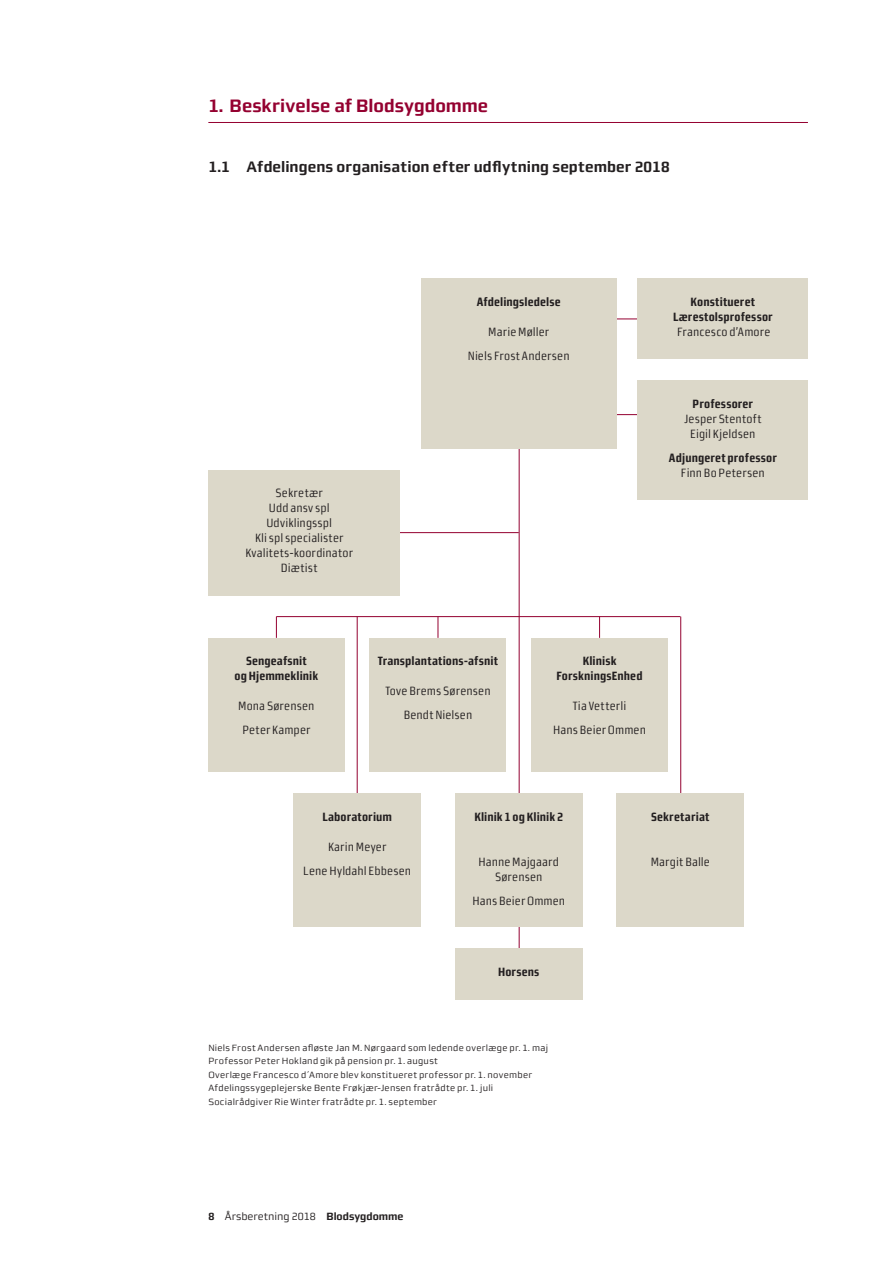
<style>
.page{position:relative;width:893px;height:1263px;background:#fff}
.page>*{position:absolute;margin:0;border:0;box-sizing:border-box;transform-origin:0 0}
.RU1{font:700 18px "midtsans";color:#940130}
.RU2_med_indryk{font:700 15px "midtsans";letter-spacing:.005em;color:#231f20}
.t1{font:12px/15px "Morgan Sans Cond";letter-spacing:.005em;color:#231f20;text-align:center}
.t2{font:700 12px/15px "Morgan Sans Cond";letter-spacing:.005em;color:#231f20;text-align:center}
.t3{font:12px "Morgan Sans Cond";letter-spacing:.025em;color:#231f20}
.t4{font:12px "Morgan Sans Cond";letter-spacing:.03em;color:#231f20}
.t5{font:10.5px "midtsans";color:#231f20}
.Tabel_fodnote{font:9px "midtsans";letter-spacing:.03em;color:#231f20}
.s1{font-weight:400}
.s2{font-weight:700}
</style>
<div class="page">
<hr style="left:208px;top:122px;width:600px;height:1px;background:#940130">
<hr style="left:276px;top:616px;width:404px;height:1px;background:#940130">
<hr style="left:400px;top:532px;width:119px;height:1px;background:#940130">
<svg style="left:617px;top:319px;width:21px;height:1px"></svg>
<svg style="left:617px;top:414px;width:21px;height:1px"></svg>
<hr style="left:357px;top:617px;width:1px;height:176px;background:#940130">
<hr style="left:519px;top:617px;width:1px;height:331px;background:#940130">
<hr style="left:680px;top:617px;width:1px;height:221px;background:#940130">
<hr style="left:519px;top:449px;width:1px;height:168px;background:#940130">
<div style="left:208px;top:470px;width:192px;height:125px;background:#dcd8c9"></div>
<div style="left:293px;top:793px;width:128px;height:134px;background:#dcd8c9"></div>
<svg style="left:276px;top:617px;width:1px;height:21px"></svg>
<div style="left:208px;top:638px;width:136px;height:134px;background:#dcd8c9"></div>
<svg style="left:438px;top:617px;width:1px;height:21px"></svg>
<div style="left:370px;top:638px;width:136px;height:134px;background:#dcd8c9"></div>
<div style="left:455px;top:793px;width:128px;height:134px;background:#dcd8c9"></div>
<div style="left:455px;top:948px;width:128px;height:51px;background:#dcd8c9"></div>
<svg style="left:599px;top:617px;width:1px;height:21px"></svg>
<div style="left:531px;top:638px;width:137px;height:134px;background:#dcd8c9"></div>
<div style="left:617px;top:793px;width:127px;height:134px;background:#dcd8c9"></div>
<div style="left:421px;top:279px;width:196px;height:170px;background:#dcd8c9"></div>
<div style="left:638px;top:279px;width:170px;height:80px;background:#dcd8c9"></div>
<div style="left:638px;top:381px;width:170px;height:119px;background:#dcd8c9"></div>
<p class="RU1" style="left:208px;top:95px;width:281px">1. Beskrivelse af Blodsygdomme</p>
<p class="RU2_med_indryk" style="left:208px;top:158px;width:463px">1.1 Afdelingens organisation efter udflytning september 2018</p>
<p class="t4" style="left:276px;top:486px;width:49px">Sekretær</p>
<p class="t1" style="left:269px;top:501px;width:62px">Udd ansv spl</p>
<p class="t1" style="left:266px;top:516px;width:67px">Udviklingsspl</p>
<p class="t1" style="left:255px;top:531px;width:90px">Kli spl specialister</p>
<p class="t1" style="left:245px;top:546px;width:109px">Kvalitets-koordinator</p>
<p class="t1" style="left:281px;top:561px;width:38px">Diætist</p>
<p class="t2" style="left:477px;top:294px;width:85px">Afdelingsledelse</p>
<p class="t1" style="left:488px;top:324px;width:62px">Marie Møller</p>
<p class="t1" style="left:468px;top:348px;width:103px">Niels Frost Andersen</p>
<p class="t2" style="left:673px;top:294px;width:101px">Konstitueret<br>Lærestolsprofessor<br><span class="s1">Francesco d’Amore</span></p>
<p class="t1" style="left:684px;top:396px;width:79px"><span class="s2">Professorer<br></span>Jesper Stentoft<br>Eigil Kjeldsen</p>
<p class="t2" style="left:669px;top:450px;width:109px">Adjungeret professor<br><span class="s1">Finn Bo Petersen</span></p>
<p class="t2" style="left:235px;top:654px;width:85px">Sengeafsnit<br>og Hjemmeklinik</p>
<p class="t1" style="left:238px;top:699px;width:78px">Mona Sørensen</p>
<p class="t1" style="left:242px;top:723px;width:70px">Peter Kamper</p>
<p class="t2" style="left:378px;top:654px;width:122px">Transplantations-afsnit</p>
<p class="t1" style="left:385px;top:684px;width:107px">Tove Brems Sørensen</p>
<p class="t1" style="left:404px;top:708px;width:70px">Bendt Nielsen</p>
<p class="t2" style="left:556px;top:654px;width:88px">Klinisk<br>ForskningsEnhed</p>
<p class="t3" style="left:573px;top:699px;width:55px">Tia Vetterli</p>
<p class="t1" style="left:553px;top:723px;width:94px">Hans Beier Ommen</p>
<p class="t2" style="left:322px;top:809px;width:71px">Laboratorium</p>
<p class="t1" style="left:328px;top:839px;width:60px">Karin Meyer</p>
<p class="t1" style="left:303px;top:863px;width:109px">Lene Hyldahl Ebbesen</p>
<p class="t2" style="left:474px;top:809px;width:90px">Klinik 1 og Klinik 2</p>
<p class="t1" style="left:478px;top:854px;width:82px">Hanne Majgaard<br>Sørensen</p>
<p class="t1" style="left:472px;top:893px;width:94px">Hans Beier Ommen</p>
<p class="t2" style="left:498px;top:964px;width:43px">Horsens</p>
<p class="Tabel_fodnote" style="left:208px;top:1042px;width:341px">Niels Frost Andersen afløste Jan M. Nørgaard som ledende overlæge pr. 1. maj</p>
<p class="Tabel_fodnote" style="left:208px;top:1056px;width:231px">Professor Peter Hokland gik på pension pr. 1. august</p>
<p class="Tabel_fodnote" style="left:208px;top:1069px;width:325px">Overlæge Francesco d´Amore blev konstitueret professor pr. 1. november</p>
<p class="Tabel_fodnote" style="left:208px;top:1083px;width:286px">Afdelingssygeplejerske Bente Frøkjær-Jensen fratrådte pr. 1. juli</p>
<p class="Tabel_fodnote" style="left:208px;top:1096px;width:230px">Socialrådgiver Rie Winter fratrådte pr. 1. september</p>
<p class="t5" style="left:208px;top:1211px;width:197px"><span class="s2">8</span> Årsberetning 2018 <span class="s2">Blodsygdomme</span></p>
<p class="t2" style="left:651px;top:809px;width:60px">Sekretariat</p>
<p class="t1" style="left:651px;top:854px;width:61px">Margit Balle</p>
</div>
